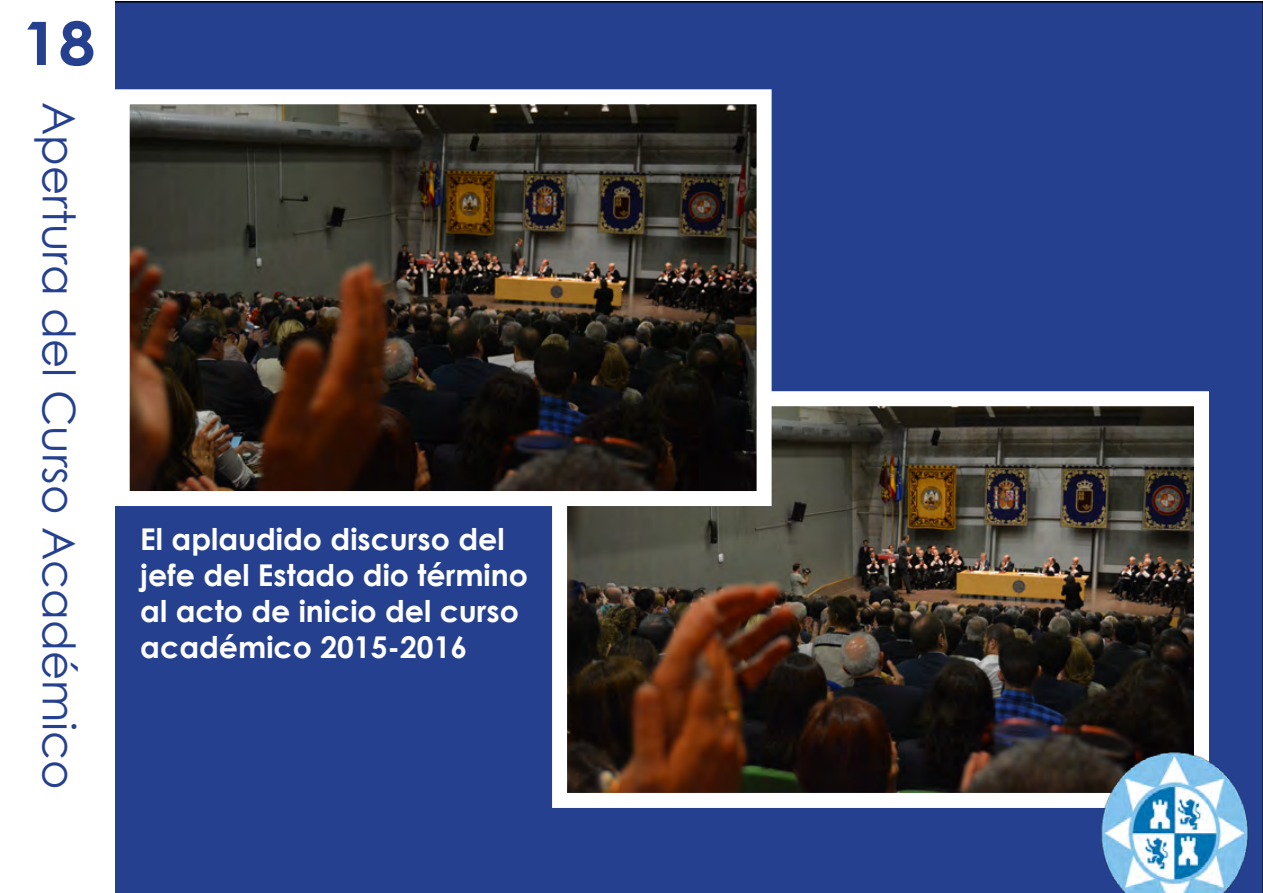
<style>
.page{position:relative;width:1263px;height:893px;background:#fff}
.page>*{position:absolute;margin:0;border:0;box-sizing:border-box;transform-origin:0 0}
.t1{font:700 60px "Century Gothic";color:#25408f;scale:1.1 1}
.t2{font:45px "Century Gothic";color:#25408f}
.t3{font:700 30px/36px "Century Gothic";color:#fff}
</style>
<div class="page">
<div style="left:115px;top:1px;width:1148px;height:892px;background:#25408f"></div>
<img style="left:568px;top:407px;width:625px;height:385px">
<div style="left:552px;top:391px;width:657px;height:417px;border:15px solid #fff"></div>
<img style="left:1091px;top:744px;width:172px;height:149px">
<img style="left:131px;top:105px;width:625px;height:385px">
<div style="left:115px;top:89px;width:657px;height:417px;border:15px solid #fff"></div>
<h1 class="t1" style="left:22px;top:-2px;width:69px">18</h1>
<h2 class="t2" style="left:90px;top:102px;width:689px;rotate:90deg">Apertura del Curso Académico</h2>
<p class="t3" style="left:140px;top:520px;width:389px">El aplaudido discurso del jefe del Estado dio término al acto de inicio del curso académico 2015-2016</p>
</div>
